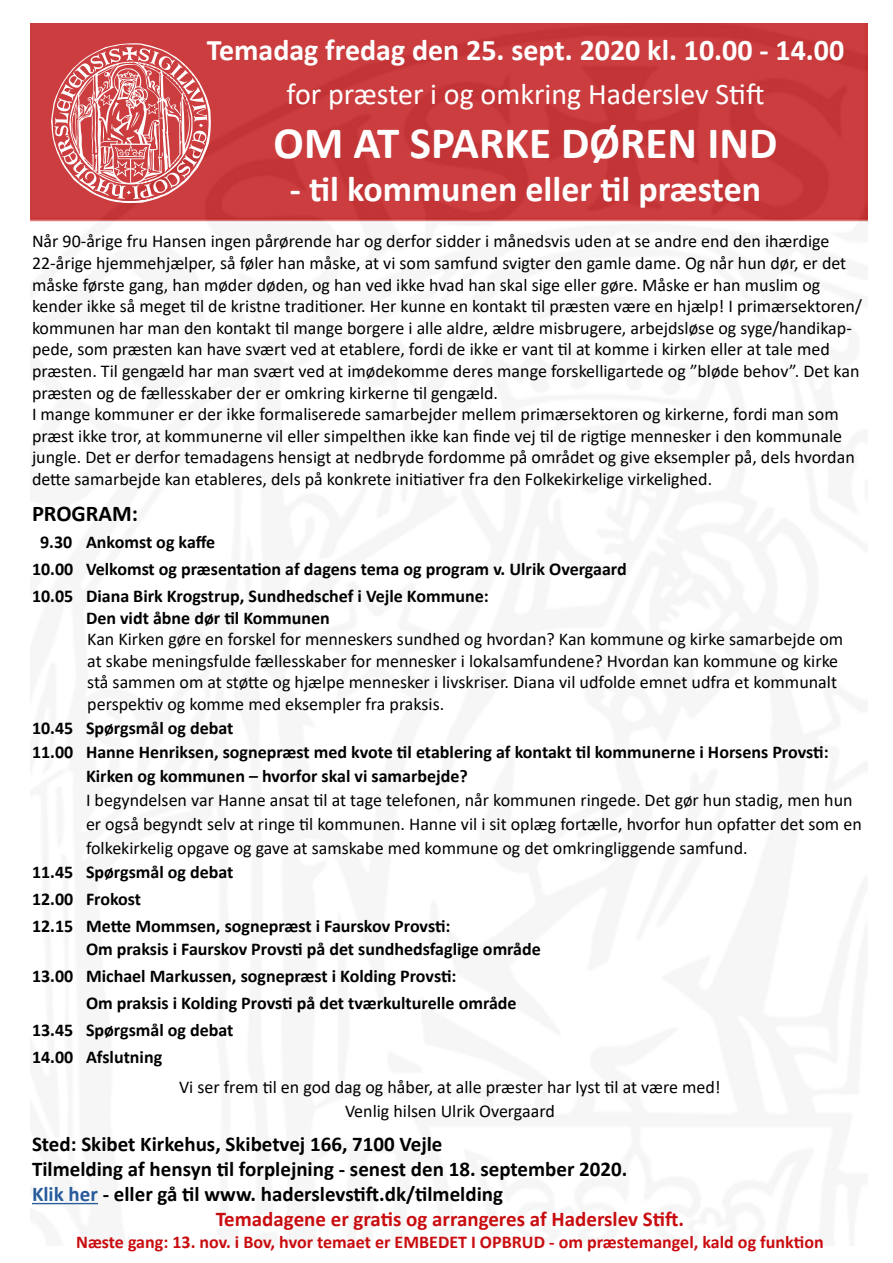
<style>
.page{position:relative;width:893px;height:1263px;background:#fff}
.page>*{position:absolute;margin:0;border:0;box-sizing:border-box;transform-origin:0 0}
.t1{font:700 45px "Calibri";color:#fff}
.t2{font:700 36px "Calibri";color:#fff}
.t3{font:700 30px "Calibri";color:#fff}
.t4{font:30px "Calibri";color:#fff}
.t5{font:700 22.5px "Calibri";color:#000}
.t6{font:700 21px "Calibri";color:#000}
.t7{font:700 21px "Calibri";color:#c90c0f}
.t8{font:18px/21.6px "Calibri";color:#000}
.t9{font:700 18px/27px "Calibri";color:#000}
.t10{font:700 18px "Calibri";color:#c90c0f}
.s1{color:#275b9b}
</style>
<div class="page">
<img style="left:31px;top:24px;width:837px;height:1221px">
<svg style="left:51px;top:43px;width:160px;height:160px;background:#d97274"></svg>
<hr style="left:32px;top:1203px;width:66px;height:1px;background:#275b9b">
<h3 class="t3" style="left:207px;top:29px;width:639px">Temadag fredag den 25. sept. 2020 kl. 10.00 - 14.00</h3>
<h3 class="t4" style="left:287px;top:73px;width:479px">for præster i og omkring Haderslev Stift</h3>
<h1 class="t1" style="left:274px;top:111px;width:505px">OM AT SPARKE DØREN IND</h1>
<h2 class="t2" style="left:290px;top:163px;width:473px">- til kommunen eller til præsten</h2>
<p class="t8" style="left:32px;top:230px;width:831px">Når 90-årige fru Hansen ingen pårørende har og derfor sidder i månedsvis uden at se andre end den ihærdige 22-årige hjemmehjælper, så føler han måske, at vi som samfund svigter den gamle dame. Og når hun dør, er det måske første gang, han møder døden, og han ved ikke hvad han skal sige eller gøre. Måske er han muslim og kender ikke så meget til de kristne traditioner. Her kunne en kontakt til præsten være en hjælp! I primærsektoren/ kommunen har man den kontakt til mange borgere i alle aldre, ældre misbrugere, arbejdsløse og syge/handikap&shy;pede, som præsten kan have svært ved at etablere, fordi de ikke er vant til at komme i kirken eller at tale med præsten. Til gengæld har man svært ved at imødekomme deres mange forskelligartede og ”bløde behov”. Det kan præsten og de fællesskaber der er omkring kirkerne til gengæld.<br>I mange kommuner er der ikke formaliserede samarbejder mellem primærsektoren og kirkerne, fordi man som præst ikke tror, at kommunerne vil eller simpelthen ikke kan finde vej til de rigtige mennesker i den kommunale jungle. Det er derfor temadagens hensigt at nedbryde fordomme på området og give eksempler på, dels hvordan dette samarbejde kan etableres, dels på konkrete initiativer fra den Folkekirkelige virkelighed.</p>
<p class="t5" style="left:32px;top:498px;width:108px">PROGRAM:</p>
<p class="t9" style="left:32px;top:528px;width:596px;text-indent:8px">9.30 Ankomst og kaffe<br>10.00 Velkomst og præsentation af dagens tema og program v. Ulrik Overgaard<br>10.05 Diana Birk Krogstrup, Sundhedschef i Vejle Kommune:</p>
<p class="t9" style="left:86px;top:604px;width:245px">Den vidt åbne dør til Kommunen</p>
<p class="t8" style="left:87px;top:628px;width:757px">Kan Kirken gøre en forskel for menneskers sundhed og hvordan? Kan kommune og kirke samarbejde om at skabe meningsfulde fællesskaber for mennesker i lokalsamfundene? Hvordan kan kommune og kirke stå sammen om at støtte og hjælpe mennesker i livskriser. Diana vil udfolde emnet udfra et kommunalt perspektiv og komme med eksempler fra praksis.</p>
<p class="t9" style="left:32px;top:714px;width:203px">10.45 Spørgsmål og debat</p>
<p class="t9" style="left:32px;top:738px;width:798px">11.00 Hanne Henriksen, sognepræst med kvote til etablering af kontakt til kommunerne i Horsens Provsti:</p>
<p class="t9" style="left:86px;top:762px;width:383px">Kirken og kommunen – hvorfor skal vi samarbejde?</p>
<p class="t8" style="left:86px;top:788px;width:777px;line-height:24px">I begyndelsen var Hanne ansat til at tage telefonen, når kommunen ringede. Det gør hun stadig, men hun er også begyndt selv at ringe til kommunen. Hanne vil i sit oplæg fortælle, hvorfor hun opfatter det som en folkekirkelig opgave og gave at samskabe med kommune og det omkringliggende samfund.</p>
<p class="t9" style="left:32px;top:858px;width:420px">11.45 Spørgsmål og debat<br>12.00 Frokost<br>12.15 Mette Mommsen, sognepræst i Faurskov Provsti:</p>
<p class="t9" style="left:32px;top:935px;width:510px;text-indent:54px">Om praksis i Faurskov Provsti på det sundhedsfaglige område<br>13.00 Michael Markussen, sognepræst i Kolding Provsti:</p>
<p class="t9" style="left:32px;top:989px;width:486px;text-indent:54px">Om praksis i Kolding Provsti på det tværkulturelle område<br>13.45 Spørgsmål og debat<br>14.00 Afslutning</p>
<p class="t8" style="left:179px;top:1075px;width:543px;line-height:23.4px;text-align:center">Vi ser frem til en god dag og håber, at alle præster har lyst til at være med!<br>Venlig hilsen Ulrik Overgaard</p>
<p class="t6" style="left:32px;top:1129px;width:412px">Sted: Skibet Kirkehus, Skibetvej 166, 7100 Vejle</p>
<p class="t6" style="left:32px;top:1154px;width:597px">Tilmelding af hensyn til forplejning - senest den 18. september 2020.</p>
<p class="t6" style="left:32px;top:1179px;width:473px"><span class="s1">Klik her</span> - eller gå til www. haderslevstift.dk/tilmelding</p>
<p class="t7" style="left:216px;top:1204px;width:470px">Temadagene er gratis og arrangeres af Haderslev Stift.</p>
<p class="t10" style="left:76px;top:1229px;width:749px">Næste gang: 13. nov. i Bov, hvor temaet er EMBEDET I OPBRUD - om præstemangel, kald og funktion</p>
</div>
